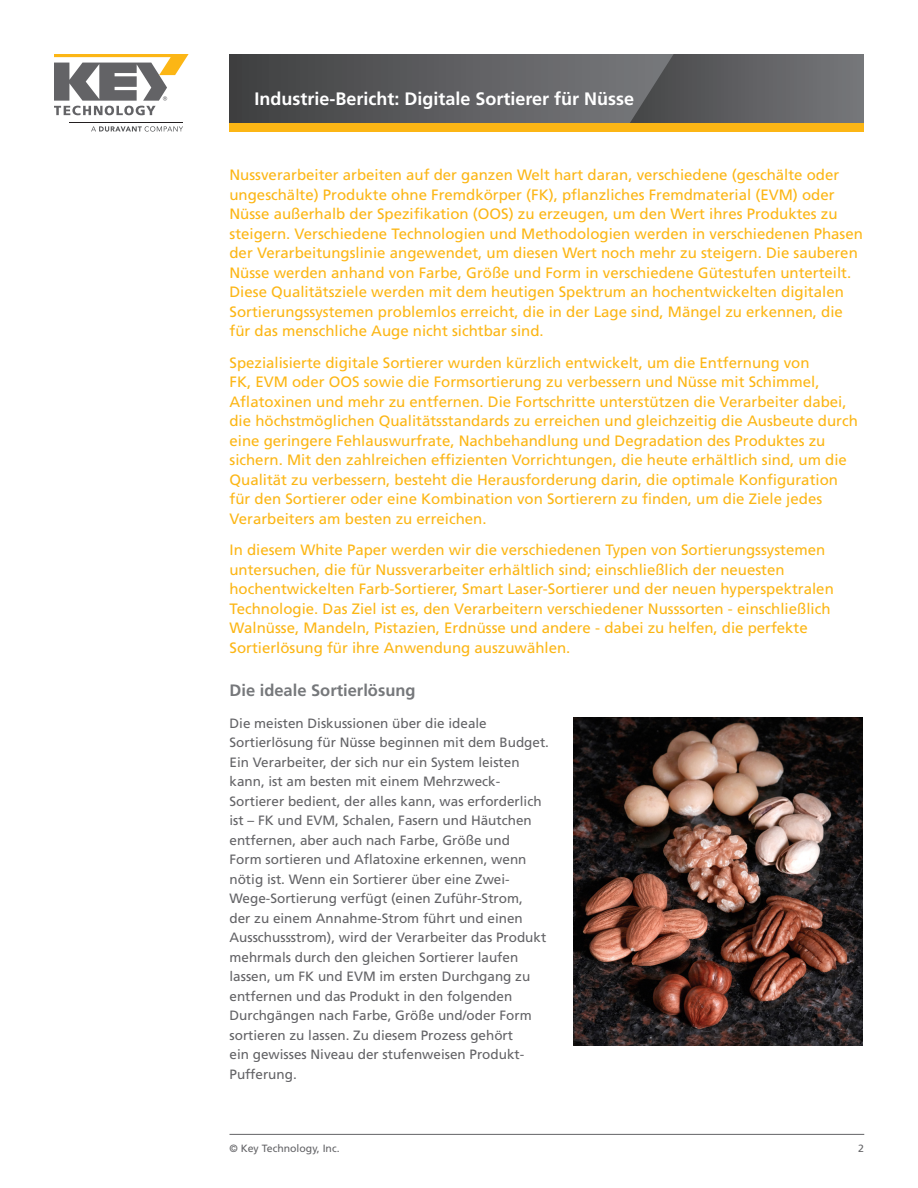
<style>
.page{position:relative;width:918px;height:1188px;background:#fff}
.page>*{position:absolute;margin:0;border:0;box-sizing:border-box;transform-origin:0 0}
.Document_Title__Head{font:700 18px "Frutiger LT Std";color:#fff}
.Main_Body_Text{font:700 16.5px "Frutiger LT Std";color:#76787b}
.Intro_Paragraph{font:15px/19.5px "Frutiger LT Std";color:#fcb615}
.Main_Body_Text-2{font:13.5px/19.5px "Frutiger LT Std";color:#636366}
.t1{font:10.5px "Frutiger LT Std";color:#636366}
</style>
<div class="page">
<hr style="left:230px;top:1134px;width:634px;height:1px;background:#636366">
<svg style="left:230px;top:54px;width:400px;height:69px;background:#5a5a5c"></svg>
<svg style="left:630px;top:54px;width:234px;height:69px;background:#626366"></svg>
<div style="left:230px;top:123px;width:634px;height:9px;background:#fcb615"></div>
<svg style="left:54px;top:54px;width:135px;height:61px"></svg>
<svg style="left:91px;top:126px;width:92px;height:6px"></svg>
<hr style="left:69px;top:122px;width:114px;height:1px;background:#231f20">
<img style="left:573px;top:717px;width:289px;height:329px">
<p class="Document_Title__Head" style="left:255px;top:88px;width:381px">Industrie-Bericht: Digitale Sortierer für Nüsse</p>
<p class="Intro_Paragraph" style="left:230px;top:166px;width:635px">Nussverarbeiter arbeiten auf der ganzen Welt hart daran, verschiedene (geschälte oder ungeschälte) Produkte ohne Fremdkörper (FK), pflanzliches Fremdmaterial (EVM) oder Nüsse außerhalb der Spezifikation (OOS) zu erzeugen, um den Wert ihres Produktes zu steigern. Verschiedene Technologien und Methodologien werden in verschiedenen Phasen der Verarbeitungslinie angewendet, um diesen Wert noch mehr zu steigern. Die sauberen Nüsse werden anhand von Farbe, Größe und Form in verschiedene Gütestufen unterteilt.<br>Diese Qualitätsziele werden mit dem heutigen Spektrum an hochentwickelten digitalen Sortierungssystemen problemlos erreicht, die in der Lage sind, Mängel zu erkennen, die für das menschliche Auge nicht sichtbar sind.</p>
<p class="Intro_Paragraph" style="left:230px;top:353px;width:630px">Spezialisierte digitale Sortierer wurden kürzlich entwickelt, um die Entfernung von<br>FK, EVM oder OOS sowie die Formsortierung zu verbessern und Nüsse mit Schimmel, Aflatoxinen und mehr zu entfernen. Die Fortschritte unterstützen die Verarbeiter dabei, die höchstmöglichen Qualitätsstandards zu erreichen und gleichzeitig die Ausbeute durch eine geringere Fehlauswurfrate, Nachbehandlung und Degradation des Produktes zu sichern. Mit den zahlreichen effizienten Vorrichtungen, die heute erhältlich sind, um die Qualität zu verbessern, besteht die Herausforderung darin, die optimale Konfiguration für den Sortierer oder eine Kombination von Sortierern zu finden, um die Ziele jedes Verarbeiters am besten zu erreichen.</p>
<p class="Intro_Paragraph" style="left:230px;top:541px;width:606px">In diesem White Paper werden wir die verschiedenen Typen von Sortierungssystemen untersuchen, die für Nussverarbeiter erhältlich sind; einschließlich der neuesten hochentwickelten Farb-Sortierer, Smart Laser-Sortierer und der neuen hyperspektralen Technologie. Das Ziel ist es, den Verarbeitern verschiedener Nusssorten - einschließlich Walnüsse, Mandeln, Pistazien, Erdnüsse und andere - dabei zu helfen, die perfekte Sortierlösung für ihre Anwendung auszuwählen.</p>
<p class="Main_Body_Text" style="left:230px;top:681px;width:188px">Die ideale Sortierlösung</p>
<p class="Main_Body_Text-2" style="left:230px;top:714px;width:321px">Die meisten Diskussionen über die ideale Sortierlösung für Nüsse beginnen mit dem Budget.<br>Ein Verarbeiter, der sich nur ein System leisten kann, ist am besten mit einem Mehrzweck-Sortierer bedient, der alles kann, was erforderlich ist – FK und EVM, Schalen, Fasern und Häutchen entfernen, aber auch nach Farbe, Größe und<br>Form sortieren und Aflatoxine erkennen, wenn nötig ist. Wenn ein Sortierer über eine Zwei-Wege-Sortierung verfügt (einen Zuführ-Strom,<br>der zu einem Annahme-Strom führt und einen Ausschussstrom), wird der Verarbeiter das Produkt mehrmals durch den gleichen Sortierer laufen lassen, um FK und EVM im ersten Durchgang zu entfernen und das Produkt in den folgenden Durchgängen nach Farbe, Größe und/oder Form sortieren zu lassen. Zu diesem Prozess gehört<br>ein gewisses Niveau der stufenweisen Produkt-Pufferung.</p>
<p class="t1" style="left:230px;top:1142px;width:112px">© Key Technology, Inc.</p>
<p class="t1" style="left:858px;top:1142px;width:7px">2</p>
</div>
